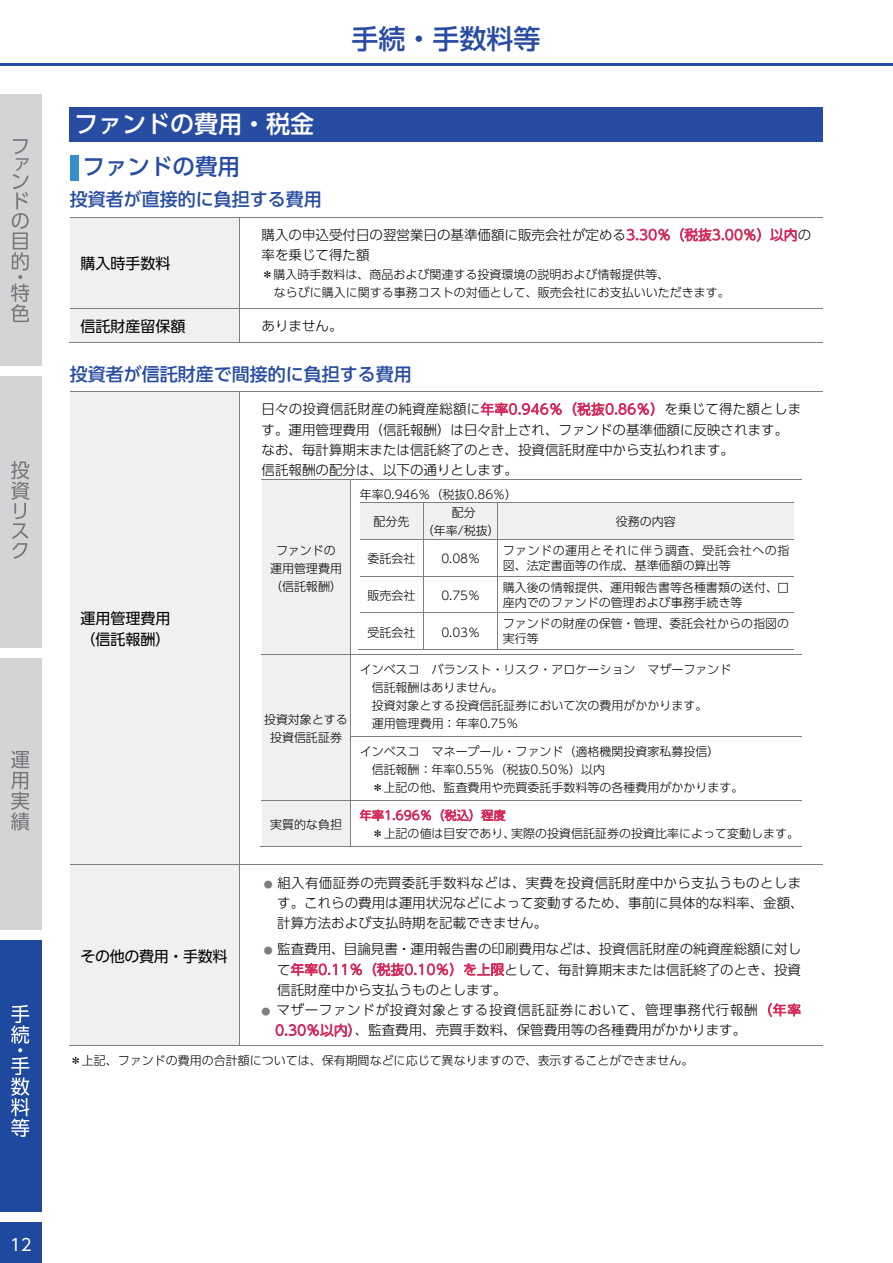
<style>
.page{position:relative;width:893px;height:1263px;background:#fff}
.page>*{position:absolute;margin:0;border:0;box-sizing:border-box;transform-origin:0 0}
.t1{font:500 27px "UD Shin Go Pr 6 N";color:#274ca1}
.t2{font:500 24px "UD Shin Go Pr 6 N";color:#fff}
.t3{font:500 22.5px "UD Shin Go Pr 6 N";color:#274ca1}
.t4{font:500 18px "UD Shin Go Pr 6 N";color:#274ca1}
.t5{font:16.5px "UD Shin Go Pr 6 N";color:#fff}
.t6{font:15px/21px "UD Shin Go Pr 6 N";color:#000}
.t7{font:15px "UD Shin Go Pr 6 N";letter-spacing:-.025em;color:#000}
.t8{font:300 13.5px/20.2px "UD Shin Go Pr 6 N";color:#000}
.t9{font:300 13.5px/20.2px "UD Shin Go Pr 6 N";letter-spacing:.045em;color:#000}
.t10{font:300 12px/18px "UD Shin Go Pr 6 N";color:#000}
.t11{font:300 12px/15px "UD Shin Go Pr 6 N";letter-spacing:.04em;color:#000}
.t12{font:300 12px "UD Shin Go Pr 6 N";letter-spacing:.025em;color:#d72d5c}
.s1{color:#d72d5c}
.s2{font-size:9px;color:#7c7e82}
</style>
<div class="page">
<hr style="left:0;top:64px;width:893px;height:2px;background:#274ca1">
<div style="left:70px;top:108px;width:753px;height:34px;background:#274ca1"></div>
<div style="left:70px;top:155px;width:8px;height:26px;background:#358fcd"></div>
<div style="left:70px;top:218px;width:170px;height:90px;background:#f0f0f0"></div>
<hr style="left:70px;top:217px;width:170px;height:1px;background:#7c7e82">
<hr style="left:240px;top:217px;width:582px;height:1px;background:#7c7e82">
<hr style="left:240px;top:218px;width:1px;height:90px;background:#7c7e82">
<div style="left:70px;top:308px;width:170px;height:35px;background:#f0f0f0"></div>
<hr style="left:70px;top:308px;width:170px;height:1px;background:#7c7e82">
<hr style="left:240px;top:308px;width:582px;height:1px;background:#7c7e82">
<hr style="left:69px;top:343px;width:171px;height:1px;background:#7c7e82">
<hr style="left:240px;top:308px;width:1px;height:35px;background:#7c7e82">
<hr style="left:240px;top:343px;width:582px;height:1px;background:#7c7e82">
<div style="left:70px;top:392px;width:170px;height:473px;background:#f0f0f0"></div>
<div style="left:262px;top:480px;width:89px;height:175px;background:#f0f0f0"></div>
<div style="left:360px;top:503px;width:63px;height:36px;background:#f0f0f0"></div>
<div style="left:424px;top:503px;width:74px;height:18px;background:#f0f0f0"></div>
<div style="left:424px;top:521px;width:74px;height:18px;background:#f0f0f0"></div>
<div style="left:498px;top:503px;width:296px;height:36px;background:#f0f0f0"></div>
<hr style="left:360px;top:502px;width:433px;height:1px;background:#7c7e82">
<hr style="left:423px;top:503px;width:1px;height:36px;background:#7c7e82">
<hr style="left:498px;top:503px;width:1px;height:36px;background:#7c7e82">
<hr style="left:360px;top:539px;width:433px;height:1px;background:#7c7e82">
<hr style="left:423px;top:540px;width:1px;height:36px;background:#7c7e82">
<hr style="left:498px;top:540px;width:1px;height:36px;background:#7c7e82">
<hr style="left:360px;top:576px;width:433px;height:1px;background:#7c7e82">
<hr style="left:423px;top:577px;width:1px;height:36px;background:#7c7e82">
<hr style="left:498px;top:577px;width:1px;height:36px;background:#7c7e82">
<hr style="left:360px;top:613px;width:433px;height:1px;background:#7c7e82">
<hr style="left:359px;top:649px;width:64px;height:1px;background:#7c7e82">
<hr style="left:423px;top:613px;width:1px;height:37px;background:#7c7e82">
<hr style="left:424px;top:649px;width:74px;height:1px;background:#7c7e82">
<hr style="left:498px;top:613px;width:1px;height:37px;background:#7c7e82">
<hr style="left:498px;top:649px;width:295px;height:1px;background:#7c7e82">
<hr style="left:262px;top:479px;width:540px;height:1px;background:#7c7e82">
<hr style="left:351px;top:480px;width:1px;height:175px;background:#7c7e82">
<div style="left:262px;top:655px;width:89px;height:145px;background:#f0f0f0"></div>
<hr style="left:262px;top:655px;width:540px;height:1px;background:#7c7e82">
<hr style="left:351px;top:655px;width:1px;height:81px;background:#7c7e82">
<hr style="left:351px;top:736px;width:451px;height:1px;background:#7c7e82">
<hr style="left:351px;top:737px;width:1px;height:63px;background:#7c7e82">
<div style="left:262px;top:801px;width:89px;height:45px;background:#f0f0f0"></div>
<hr style="left:262px;top:800px;width:540px;height:1px;background:#7c7e82">
<hr style="left:261px;top:846px;width:90px;height:1px;background:#7c7e82">
<hr style="left:351px;top:801px;width:1px;height:46px;background:#7c7e82">
<hr style="left:351px;top:846px;width:451px;height:1px;background:#7c7e82">
<hr style="left:70px;top:391px;width:170px;height:1px;background:#7c7e82">
<hr style="left:240px;top:391px;width:582px;height:1px;background:#7c7e82">
<hr style="left:240px;top:392px;width:1px;height:473px;background:#7c7e82">
<div style="left:70px;top:865px;width:170px;height:180px;background:#f0f0f0"></div>
<hr style="left:70px;top:865px;width:170px;height:1px;background:#7c7e82">
<hr style="left:240px;top:865px;width:582px;height:1px;background:#7c7e82">
<hr style="left:69px;top:1045px;width:171px;height:1px;background:#7c7e82">
<hr style="left:240px;top:865px;width:1px;height:181px;background:#7c7e82">
<hr style="left:240px;top:1045px;width:582px;height:1px;background:#7c7e82">
<div style="left:0;top:95px;width:41px;height:271px;background:#d3d4d5"></div>
<div style="left:0;top:377px;width:41px;height:271px;background:#d3d4d5"></div>
<div style="left:0;top:658px;width:41px;height:272px;background:#d3d4d5"></div>
<div style="left:0;top:940px;width:41px;height:271px;background:#1e499f"></div>
<div style="left:0;top:1222px;width:41px;height:41px;background:#1e499f"></div>
<svg style="left:11px;top:139px;width:18px;height:183px"></svg>
<svg style="left:11px;top:461px;width:18px;height:98px"></svg>
<svg style="left:11px;top:751px;width:18px;height:79px"></svg>
<svg style="left:11px;top:1005px;width:18px;height:132px"></svg>
<h2 class="t2" style="left:74px;top:104px;width:242px">ファンドの費用・税金</h2>
<h3 class="t3" style="left:83px;top:149px;width:159px">ファンドの費用</h3>
<h3 class="t4" style="left:70px;top:184px;width:253px">投資者が直接的に負担する費用</h3>
<h1 class="t1" style="left:352px;top:16px;width:190px">手続・手数料等</h1>
<p class="t6" style="left:80px;top:252px;width:92px">購入時手数料</p>
<p class="t8" style="left:262px;top:224px;width:551px">購入の申込受付日の翌営業日の基準価額に販売会社が定める<span class="s1">3.30％（税抜3.00％）以内</span>の率を乗じて得た額</p>
<p class="t10" style="left:274px;top:265px;width:457px;text-indent:-12px">＊購入時手数料は、商品および関連する投資環境の説明および情報提供等、<br>ならびに購入に関する事務コストの対価として、販売会社にお支払いいただきます。</p>
<p class="t6" style="left:80px;top:315px;width:107px">信託財産留保額</p>
<p class="t8" style="left:262px;top:315px;width:82px">ありません。</p>
<h3 class="t4" style="left:70px;top:360px;width:344px">投資者が信託財産で間接的に負担する費用</h3>
<p class="t6" style="left:80px;top:607px;width:92px">運用管理費用（信託報酬）</p>
<p class="t8" style="left:262px;top:399px;width:541px">日々の投資信託財産の純資産総額に<span class="s1">年率0.946％（税抜0.86％）</span>を乗じて得た額とします。運用管理費用（信託報酬）は日々計上され、ファンドの基準価額に反映されます。なお、毎計算期末または信託終了のとき、投資信託財産中から支払われます。<br>信託報酬の配分は、以下の通りとします。</p>
<p class="t10" style="left:270px;top:541px;width:73px;text-align:center">ファンドの運用管理費用（信託報酬）</p>
<p class="t10" style="left:264px;top:710px;width:85px;text-align:center">投資対象とする投資信託証券</p>
<p class="t10" style="left:270px;top:815px;width:73px">実質的な負担</p>
<p class="t10" style="left:360px;top:485px;width:159px">年率0.946％（税抜0.86％）</p>
<p class="t10" style="left:373px;top:512px;width:37px">配分先</p>
<p class="t10" style="left:422px;top:503px;width:79px;text-align:center">配分<br>（年率/税抜）</p>
<p class="t10" style="left:616px;top:512px;width:61px">役務の内容</p>
<p class="t10" style="left:368px;top:549px;width:49px">委託会社</p>
<p class="t10" style="left:441px;top:549px;width:40px">0.08％</p>
<p class="t11" style="left:503px;top:542px;width:288px">ファンドの運用とそれに伴う調査、受託会社への指図、法定書面等の作成、基準価額の算出等</p>
<p class="t10" style="left:368px;top:586px;width:49px">販売会社</p>
<p class="t10" style="left:441px;top:586px;width:40px">0.75％</p>
<p class="t10" style="left:503px;top:579px;width:288px;line-height:15px">購入後の情報提供、運用報告書等各種書類の送付、口座内でのファンドの管理および事務手続き等</p>
<p class="t10" style="left:368px;top:623px;width:49px">受託会社</p>
<p class="t10" style="left:441px;top:623px;width:40px">0.03％</p>
<p class="t10" style="left:503px;top:616px;width:288px;line-height:15px">ファンドの財産の保管・管理、委託会社からの指図の実行等</p>
<p class="t10" style="left:372px;top:660px;width:361px;text-indent:-12px">インベスコ バランスト・リスク・アロケーション マザーファンド信託報酬はありません。<br>投資対象とする投資信託証券において次の費用がかかります。<br>運用管理費用：年率0.75％</p>
<p class="t10" style="left:372px;top:742px;width:373px;text-indent:-12px">インベスコ マネープール・ファンド（適格機関投資家私募投信）<br>信託報酬：年率0.55％（税抜0.50％）以内<br>＊上記の他、監査費用や売買委託手数料等の各種費用がかかります。</p>
<p class="t12" style="left:360px;top:805px;width:147px">年率1.696％（税込）程度</p>
<p class="t10" style="left:372px;top:824px;width:429px">＊上記の値は目安であり、実際の投資信託証券の投資比率によって変動します。</p>
<p class="t8" style="left:277px;top:872px;width:528px;text-indent:-14px"><span class="s2">●</span> 組入有価証券の売買委託手数料などは、実費を投資信託財産中から支払うものとします。これらの費用は運用状況などによって変動するため、事前に具体的な料率、金額、計算方法および支払時期を記載できません。</p>
<p class="t8" style="left:277px;top:939px;width:525px;text-align:justify;text-indent:-14px"><span class="s2">●</span> 監査費用、目論見書・運用報告書の印刷費用などは、投資信託財産の純資産総額に対して<span class="s1">年率0.11％（税抜0.10％）を上限</span>として、毎計算期末または信託終了のとき、投資信託財産中から支払うものとします。</p>
<p class="t9" style="left:275px;top:999px;width:527px;text-indent:-14px"><span class="s2">●</span> マザーファンドが投資対象とする投資信託証券において、管理事務代行報酬<span class="s1">（年率<br>0.30％以内）</span>、監査費用、売買手数料、保管費用等の各種費用がかかります。</p>
<p class="t10" style="left:70px;top:1051px;width:625px">＊上記、ファンドの費用の合計額については、保有期間などに応じて異なりますので、表示することができません。</p>
<p class="t7" style="left:80px;top:944px;width:149px">その他の費用・手数料</p>
<h3 class="t5" style="left:10px;top:1232px;width:23px">12</h3>
</div>
